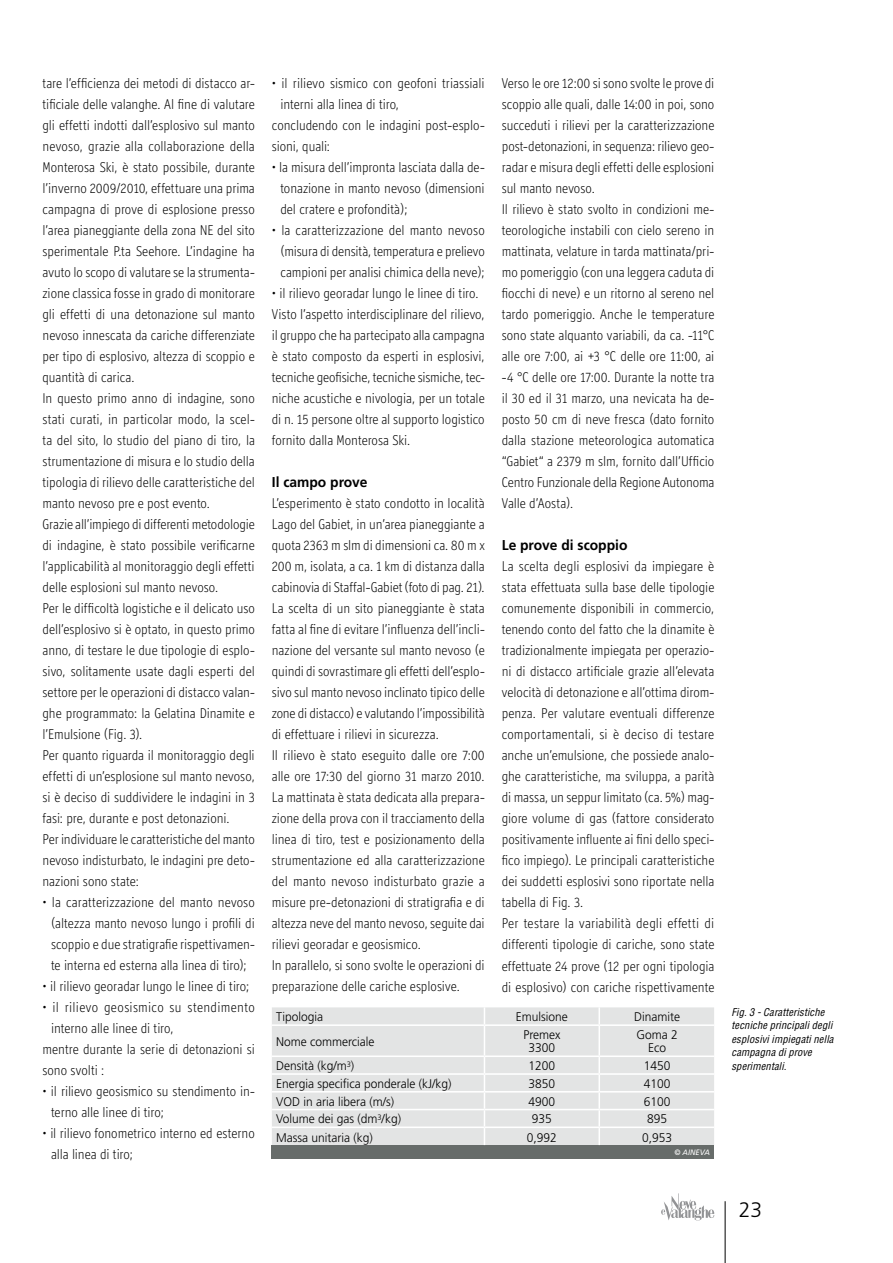
<style>
.page{position:relative;width:893px;height:1263px;background:#fff}
.page>*{position:absolute;margin:0;border:0;box-sizing:border-box;transform-origin:0 0}
.t1{font:300 21px "Frutiger";color:#000}
.t2{font:300 14.25px/21px "Officina Display ITC";color:#000}
.t3{font:300 14.25px "Officina Display ITC";letter-spacing:.03em;color:#000}
.t4{font:700 14.25px "Frutiger";color:#000}
.t5{font:300 12.6px/12.6px "Frutiger";color:#000;text-align:center;scale:.96 1}
.t6{font:italic condensed 10.5px/13.5px "Helvetica";letter-spacing:.02em;color:#000}
.t7{font:italic 7.8px "Frutiger";color:#fff;scale:.96 1}
</style>
<div class="page">
<hr style="left:725px;top:1201px;width:1px;height:62px;background:#000">
<svg style="left:661px;top:1193px;width:53px;height:27px"></svg>
<div style="left:272px;top:1007px;width:442px;height:138px;background:#e3e4e4"></div>
<div style="left:272px;top:1145px;width:442px;height:13px;background:#676c6a"></div>
<svg style="left:598px;top:1007px;width:2px;height:17px"></svg>
<hr style="left:598px;top:1026px;width:2px;height:29px;background:#fff">
<svg style="left:484px;top:1007px;width:1px;height:138px"></svg>
<svg style="left:598px;top:1057px;width:2px;height:88px"></svg>
<hr style="left:272px;top:1024px;width:212px;height:2px;background:#fff">
<hr style="left:484px;top:1024px;width:115px;height:2px;background:#fff">
<hr style="left:599px;top:1024px;width:115px;height:2px;background:#fff">
<hr style="left:272px;top:1055px;width:212px;height:2px;background:#fff">
<hr style="left:484px;top:1055px;width:115px;height:2px;background:#fff">
<hr style="left:599px;top:1055px;width:115px;height:2px;background:#fff">
<hr style="left:272px;top:1073px;width:212px;height:2px;background:#fff">
<hr style="left:484px;top:1073px;width:115px;height:2px;background:#fff">
<hr style="left:599px;top:1073px;width:115px;height:2px;background:#fff">
<hr style="left:272px;top:1091px;width:212px;height:1px;background:#fff">
<hr style="left:484px;top:1091px;width:115px;height:1px;background:#fff">
<hr style="left:599px;top:1091px;width:115px;height:1px;background:#fff">
<hr style="left:272px;top:1109px;width:212px;height:1px;background:#fff">
<hr style="left:484px;top:1109px;width:115px;height:1px;background:#fff">
<hr style="left:599px;top:1109px;width:115px;height:1px;background:#fff">
<hr style="left:272px;top:1126px;width:212px;height:2px;background:#fff">
<hr style="left:484px;top:1126px;width:115px;height:2px;background:#fff">
<hr style="left:599px;top:1126px;width:115px;height:2px;background:#fff">
<p class="t2" style="left:43px;top:72px;width:214px">tare l’efficienza dei metodi di distacco ar&shy;tificiale delle valanghe. Al fine di valutare gli effetti indotti dall’esplosivo sul manto nevoso, grazie alla collaborazione della Monterosa Ski, è stato possibile, durante l’inverno 2009/2010, effettuare una prima campagna di prove di esplosione presso l’area pianeggiante della zona NE del sito sperimentale P.ta Seehore. L’indagine ha avuto lo scopo di valutare se la strumenta&shy;zione classica fosse in grado di monitorare gli effetti di una detonazione sul manto nevoso innescata da cariche differenziate per tipo di esplosivo, altezza di scoppio e quantità di carica.<br>In questo primo anno di indagine, sono stati curati, in particolar modo, la scel&shy;ta del sito, lo studio del piano di tiro, la strumentazione di misura e lo studio della tipologia di rilievo delle caratteristiche del manto nevoso pre e post evento.<br>Grazie all’impiego di differenti metodologie di indagine, è stato possibile verificarne l’applicabilità al monitoraggio degli effetti delle esplosioni sul manto nevoso.<br>Per le difficoltà logistiche e il delicato uso dell’esplosivo si è optato, in questo primo anno, di testare le due tipologie di esplo&shy;sivo, solitamente usate dagli esperti del settore per le operazioni di distacco valan&shy;ghe programmato: la Gelatina Dinamite e l’Emulsione (Fig. 3).<br>Per quanto riguarda il monitoraggio degli effetti di un’esplosione sul manto nevoso, si è deciso di suddividere le indagini in 3 fasi: pre, durante e post detonazioni.<br>Per individuare le caratteristiche del manto nevoso indisturbato, le indagini pre deto&shy;nazioni sono state:</p>
<p class="t2" style="left:43px;top:891px;width:214px;text-align:center">• la caratterizzazione del manto nevoso (altezza manto nevoso lungo i profili di scoppio e due stratigrafie rispettivamen&shy;te interna ed esterna alla linea di tiro);</p>
<p class="t2" style="left:43px;top:975px;width:208px">• il rilievo georadar lungo le linee di tiro;</p>
<p class="t3" style="left:43px;top:999px;width:214px">• il rilievo geosismico su stendimento</p>
<p class="t2" style="left:51px;top:1017px;width:124px">interno alle linee di tiro,</p>
<p class="t2" style="left:43px;top:1038px;width:214px">mentre durante la serie di detonazioni si</p>
<p class="t2" style="left:43px;top:1059px;width:63px">sono svolti :</p>
<p class="t2" style="left:51px;top:1080px;width:205px;text-indent:-9px">• il rilievo geosismico su stendimento in&shy;terno alle linee di tiro;</p>
<p class="t2" style="left:51px;top:1122px;width:205px;text-indent:-9px">• il rilievo fonometrico interno ed esterno alla linea di tiro;</p>
<p class="t2" style="left:272px;top:72px;width:214px">• il rilievo sismico con geofoni triassiali</p>
<p class="t2" style="left:280px;top:93px;width:120px">interni alla linea di tiro,</p>
<p class="t2" style="left:272px;top:114px;width:214px">concludendo con le indagini post-esplo-</p>
<p class="t2" style="left:272px;top:135px;width:60px">sioni, quali:</p>
<p class="t2" style="left:280px;top:157px;width:206px;text-align:justify;text-indent:-9px">• la misura dell’impronta lasciata dalla de&shy;tonazione in manto nevoso (dimensioni del cratere e profondità);</p>
<p class="t2" style="left:272px;top:220px;width:214px;text-align:center">• la caratterizzazione del manto nevoso (misura di densità, temperatura e prelievo campioni per analisi chimica della neve);</p>
<p class="t2" style="left:272px;top:283px;width:214px">• il rilievo georadar lungo le linee di tiro.<br>Visto l’aspetto interdisciplinare del rilievo, il gruppo che ha partecipato alla campagna è stato composto da esperti in esplosivi, tecniche geofisiche, tecniche sismiche, tec&shy;niche acustiche e nivologia, per un totale di n. 15 persone oltre al supporto logistico fornito dalla Monterosa Ski.</p>
<p class="t4" style="left:272px;top:474px;width:97px">Il campo prove</p>
<p class="t2" style="left:272px;top:493px;width:214px">L’esperimento è stato condotto in località Lago del Gabiet, in un’area pianeggiante a quota 2363 m slm di dimensioni ca. 80 m x 200 m, isolata, a ca. 1 km di distanza dalla cabinovia di Staffal-Gabiet (foto di pag. 21).<br>La scelta di un sito pianeggiante è stata fatta al fine di evitare l’influenza dell’incli&shy;nazione del versante sul manto nevoso (e quindi di sovrastimare gli effetti dell’esplo&shy;sivo sul manto nevoso inclinato tipico delle zone di distacco) e valutando l’impossibilità di effettuare i rilievi in sicurezza.<br>Il rilievo è stato eseguito dalle ore 7:00 alle ore 17:30 del giorno 31 marzo 2010.<br>La mattinata è stata dedicata alla prepara&shy;zione della prova con il tracciamento della linea di tiro, test e posizionamento della strumentazione ed alla caratterizzazione del manto nevoso indisturbato grazie a misure pre-detonazioni di stratigrafia e di altezza neve del manto nevoso, seguite dai rilievi georadar e geosismico.<br>In parallelo, si sono svolte le operazioni di preparazione delle cariche esplosive.</p>
<p class="t2" style="left:502px;top:73px;width:214px">Verso le ore 12:00 si sono svolte le prove di scoppio alle quali, dalle 14:00 in poi, sono succeduti i rilievi per la caratterizzazione post-detonazioni, in sequenza: rilievo geo&shy;radar e misura degli effetti delle esplosioni sul manto nevoso.<br>Il rilievo è stato svolto in condizioni me&shy;teorologiche instabili con cielo sereno in mattinata, velature in tarda mattinata/pri&shy;mo pomeriggio (con una leggera caduta di fiocchi di neve) e un ritorno al sereno nel tardo pomeriggio. Anche le temperature sono state alquanto variabili, da ca. -11°C alle ore 7:00, ai +3 °C delle ore 11:00, ai -4 °C delle ore 17:00. Durante la notte tra il 30 ed il 31 marzo, una nevicata ha de&shy;posto 50 cm di neve fresca (dato fornito dalla stazione meteorologica automatica “Gabiet“ a 2379 m slm, fornito dall’Ufficio Centro Funzionale della Regione Autonoma Valle d’Aosta).</p>
<p class="t4" style="left:502px;top:537px;width:127px">Le prove di scoppio</p>
<p class="t2" style="left:502px;top:556px;width:214px">La scelta degli esplosivi da impiegare è stata effettuata sulla base delle tipologie comunemente disponibili in commercio, tenendo conto del fatto che la dinamite è tradizionalmente impiegata per operazio&shy;ni di distacco artificiale grazie all’elevata velocità di detonazione e all’ottima dirom&shy;penza. Per valutare eventuali differenze comportamentali, si è deciso di testare anche un’emulsione, che possiede analo&shy;ghe caratteristiche, ma sviluppa, a parità di massa, un seppur limitato (ca. 5%) mag&shy;giore volume di gas (fattore considerato positivamente influente ai fini dello speci&shy;fico impiego). Le principali caratteristiche dei suddetti esplosivi sono riportate nella tabella di Fig. 3.<br>Per testare la variabilità degli effetti di differenti tipologie di cariche, sono state effettuate 24 prove (12 per ogni tipologia di esplosivo) con cariche rispettivamente</p>
<p class="t5" style="left:276px;top:1010px;width:50px">Tipologia</p>
<p class="t5" style="left:516px;top:1010px;width:56px">Emulsione</p>
<p class="t5" style="left:634px;top:1010px;width:49px">Dinamite</p>
<p class="t5" style="left:276px;top:1035px;width:104px">Nome commerciale</p>
<p class="t5" style="left:523px;top:1029px;width:40px">Premex<br>3300</p>
<p class="t5" style="left:636px;top:1029px;width:45px">Goma 2<br>Eco</p>
<p class="t5" style="left:276px;top:1059px;width:83px">Densità (kg/m<sup>3</sup>)</p>
<p class="t5" style="left:528px;top:1059px;width:29px">1200</p>
<p class="t5" style="left:644px;top:1059px;width:29px">1450</p>
<p class="t5" style="left:276px;top:1077px;width:184px">Energia specifica ponderale (kJ/kg)</p>
<p class="t5" style="left:528px;top:1077px;width:29px">3850</p>
<p class="t5" style="left:644px;top:1077px;width:29px">4100</p>
<p class="t5" style="left:276px;top:1095px;width:124px">VOD in aria libera (m/s)</p>
<p class="t5" style="left:528px;top:1095px;width:29px">4900</p>
<p class="t5" style="left:644px;top:1095px;width:29px">6100</p>
<p class="t5" style="left:276px;top:1113px;width:132px">Volume dei gas (dm<sup>3</sup>/kg)</p>
<p class="t5" style="left:532px;top:1113px;width:22px">935</p>
<p class="t5" style="left:647px;top:1113px;width:22px">895</p>
<p class="t5" style="left:276px;top:1131px;width:102px">Massa unitaria (kg)</p>
<p class="t5" style="left:527px;top:1131px;width:33px">0,992</p>
<p class="t5" style="left:642px;top:1131px;width:33px">0,953</p>
<p class="t7" style="left:674px;top:1147px;width:38px">© AINEVA</p>
<p class="t6" style="left:731px;top:1005px;width:104px">Fig. 3 - Caratteristiche tecniche principali degli esplosivi impiegati nella campagna di prove sperimentali.</p>
<h1 class="t1" style="left:739px;top:1198px;width:25px">23</h1>
</div>
